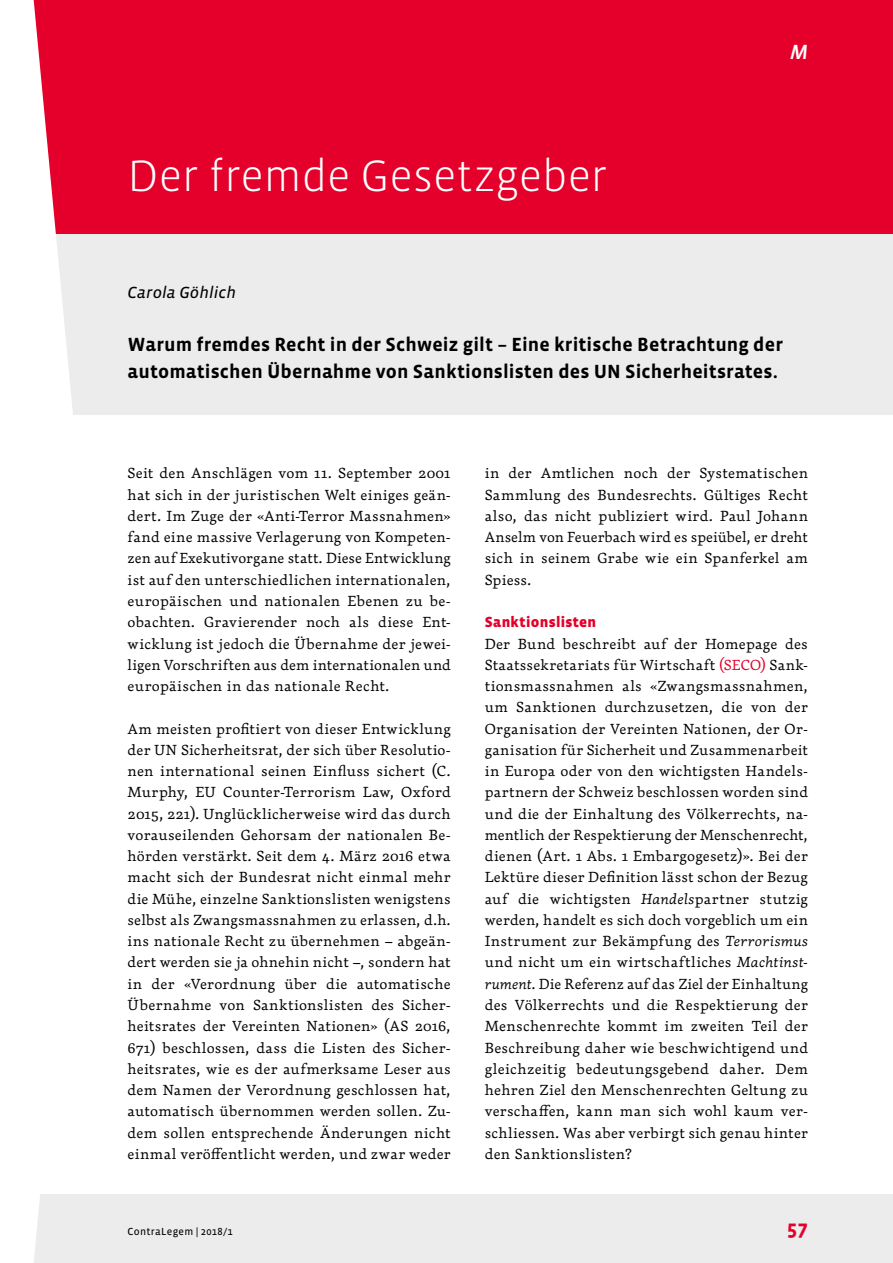
<style>
.page{position:relative;width:893px;height:1263px;background:#fff}
.page>*{position:absolute;margin:0;border:0;box-sizing:border-box;transform-origin:0 0}
.Titel_M{font:300 45px "Vista Sans OT";letter-spacing:-.005em;color:#fff}
.t1{font:700 21px "Vista Sans OT";color:#e4002a}
.t2{font:italic 500 21px "Vista Sans OT";color:#fff}
.Teaser_M{font:700 19.5px/27px "Vista Sans OT";letter-spacing:.005em;color:#000}
.Autoren_M{font:italic 16.5px "Vista Sans OT";letter-spacing:.005em;color:#000}
.Überschrift{font:900 15px "Vista Sans OT";letter-spacing:.02em;color:#e4002a}
.GT{font:300 14.25px/21.3px "Dederon LOT";letter-spacing:.015em;color:#000;text-align:justify}
.t3{font:10.5px "Vista Sans OT";letter-spacing:.03em;color:#000}
.s1{color:#e4002a}
.s2{font-style:italic}
</style>
<div class="page">
<div style="left:1px;top:1195px;width:892px;height:68px;background:#ececec"></div>
<div style="left:0;top:0;width:893px;height:234px;background:#e4002a"></div>
<div style="left:0;top:234px;width:893px;height:181px;background:#ececec"></div>
<svg style="left:0;top:0;width:94px;height:1263px"></svg>
<p class="Titel_M" style="left:128px;top:153px;width:481px">Der fremde Gesetzgeber</p>
<h2 class="t2" style="left:790px;top:41px;width:19px">M</h2>
<p class="Autoren_M" style="left:128px;top:284px;width:110px">Carola Göhlich</p>
<p class="Teaser_M" style="left:128px;top:331px;width:657px">Warum fremdes Recht in der Schweiz gilt – Eine kritische Betrachtung der automatischen Übernahme von Sanktionslisten des UN Sicherheitsrates.</p>
<p class="GT" style="left:128px;top:463px;width:325px">Seit den Anschlägen vom 11. September 2001 hat sich in der juristischen Welt einiges geän&shy;dert. Im Zuge der «Anti-Terror Massnahmen» fand eine massive Verlagerung von Kompeten&shy;zen auf Exekutivorgane statt. Diese Entwicklung ist auf den unterschiedlichen internationalen, europäischen und nationalen Ebenen zu be&shy;obachten. Gravierender noch als diese Ent&shy;wicklung ist jedoch die Übernahme der jewei&shy;ligen Vorschriften aus dem internationalen und europäischen in das nationale Recht.</p>
<p class="GT" style="left:128px;top:718px;width:325px">Am meisten profitiert von dieser Entwicklung der UN Sicherheitsrat, der sich über Resolutio&shy;nen international seinen Einfluss sichert (C.<br>Murphy, EU Counter-Terrorism Law, Oxford 2015, 221). Unglücklicherweise wird das durch vorauseilenden Gehorsam der nationalen Be&shy;hörden verstärkt. Seit dem 4. März 2016 etwa macht sich der Bundesrat nicht einmal mehr die Mühe, einzelne Sanktionslisten wenigstens selbst als Zwangsmassnahmen zu erlassen, d.h. ins nationale Recht zu übernehmen – abgeän&shy;dert werden sie ja ohnehin nicht –, sondern hat in der «Verordnung über die automatische Übernahme von Sanktionslisten des Sicher&shy;heitsrates der Vereinten Nationen» (AS 2016, 671) beschlossen, dass die Listen des Sicher&shy;heitsrates, wie es der aufmerksame Leser aus dem Namen der Verordnung geschlossen hat, automatisch übernommen werden sollen. Zu&shy;dem sollen entsprechende Änderungen nicht einmal veröffentlicht werden, und zwar weder</p>
<p class="GT" style="left:485px;top:463px;width:325px">in der Amtlichen noch der Systematischen Sammlung des Bundesrechts. Gültiges Recht also, das nicht publiziert wird. Paul Johann Anselm von Feuerbach wird es speiübel, er dreht sich in seinem Grabe wie ein Spanferkel am Spiess.</p>
<p class="Überschrift" style="left:485px;top:614px;width:113px">Sanktionslisten</p>
<p class="GT" style="left:485px;top:633px;width:325px">Der Bund beschreibt auf der Homepage des Staatssekretariats für Wirtschaft <span class="s1">(SECO)</span> Sank&shy;tionsmassnahmen als «Zwangsmassnahmen, um Sanktionen durchzusetzen, die von der Organisation der Vereinten Nationen, der Or&shy;ganisation für Sicherheit und Zusammenarbeit in Europa oder von den wichtigsten Handels&shy;partnern der Schweiz beschlossen worden sind und die der Einhaltung des Völkerrechts, na&shy;mentlich der Respektierung der Menschenrecht, dienen (Art. 1 Abs. 1 Embargogesetz)». Bei der Lektüre dieser Definition lässt schon der Bezug auf die wichtigsten <span class="s2">Handels</span>partner stutzig werden, handelt es sich doch vorgeblich um ein Instrument zur Bekämpfung des <span class="s2">Terrorismus </span>und nicht um ein wirtschaftliches <span class="s2">Machtinst&shy;rument</span>. Die Referenz auf das Ziel der Einhaltung des Völkerrechts und die Respektierung der Menschenrechte kommt im zweiten Teil der Beschreibung daher wie beschwichtigend und gleichzeitig bedeutungsgebend daher. Dem hehren Ziel den Menschenrechten Geltung zu verschaffen, kann man sich wohl kaum ver&shy;schliessen. Was aber verbirgt sich genau hinter den Sanktionslisten?</p>
<p class="t3" style="left:128px;top:1226px;width:107px">ContraLegem | 2018/1</p>
<h2 class="t1" style="left:787px;top:1217px;width:22px">57</h2>
</div>
